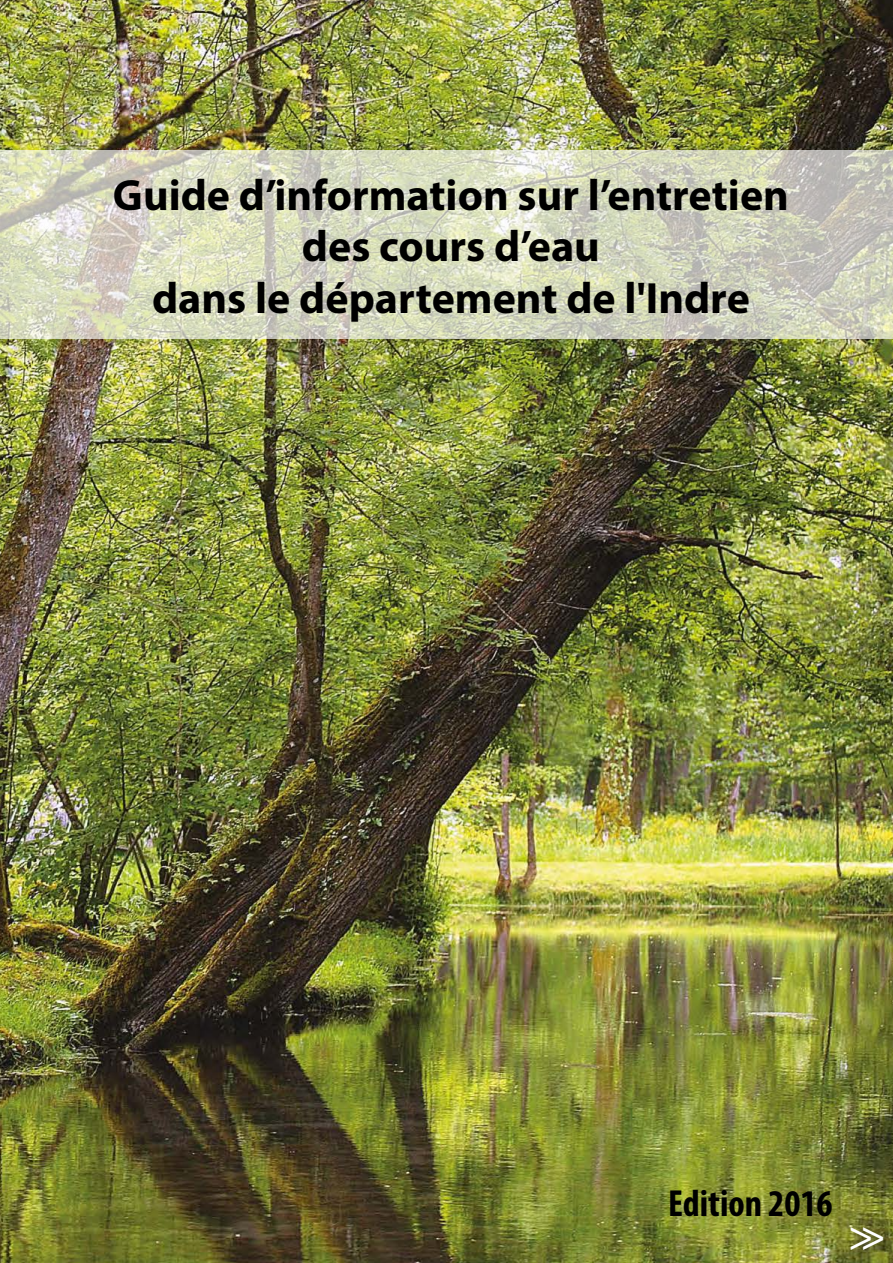
<style>
.page{position:relative;width:893px;height:1263px;background:#fff}
.page>*{position:absolute;margin:0;border:0;box-sizing:border-box;transform-origin:0 0}
.t1{font:700 45px "Minion Pro";color:#fff}
.t2{font:700 43.95px/51.4px "Myriad Pro";color:#000;text-align:center}
.t3{font:700 condensed 37.8px "Myriad Pro";color:#000}
</style>
<div class="page">
<img style="left:0;top:0;width:893px;height:1263px">
<svg style="left:0;top:150px;width:893px;height:189px;background:#d3d5be"></svg>
<hr style="left:0;top:1123px;width:1px;height:140px;background:#fff">
<p class="t2" style="left:113px;top:168px;width:677px">Guide d’information sur l’entretien des cours d’eau<br>dans le département de l'Indre</p>
<p class="t3" style="left:668px;top:1180px;width:166px">Edition 2016</p>
<p class="t1" style="left:848px;top:1204px;width:39px">&gt;&gt;</p>
</div>
